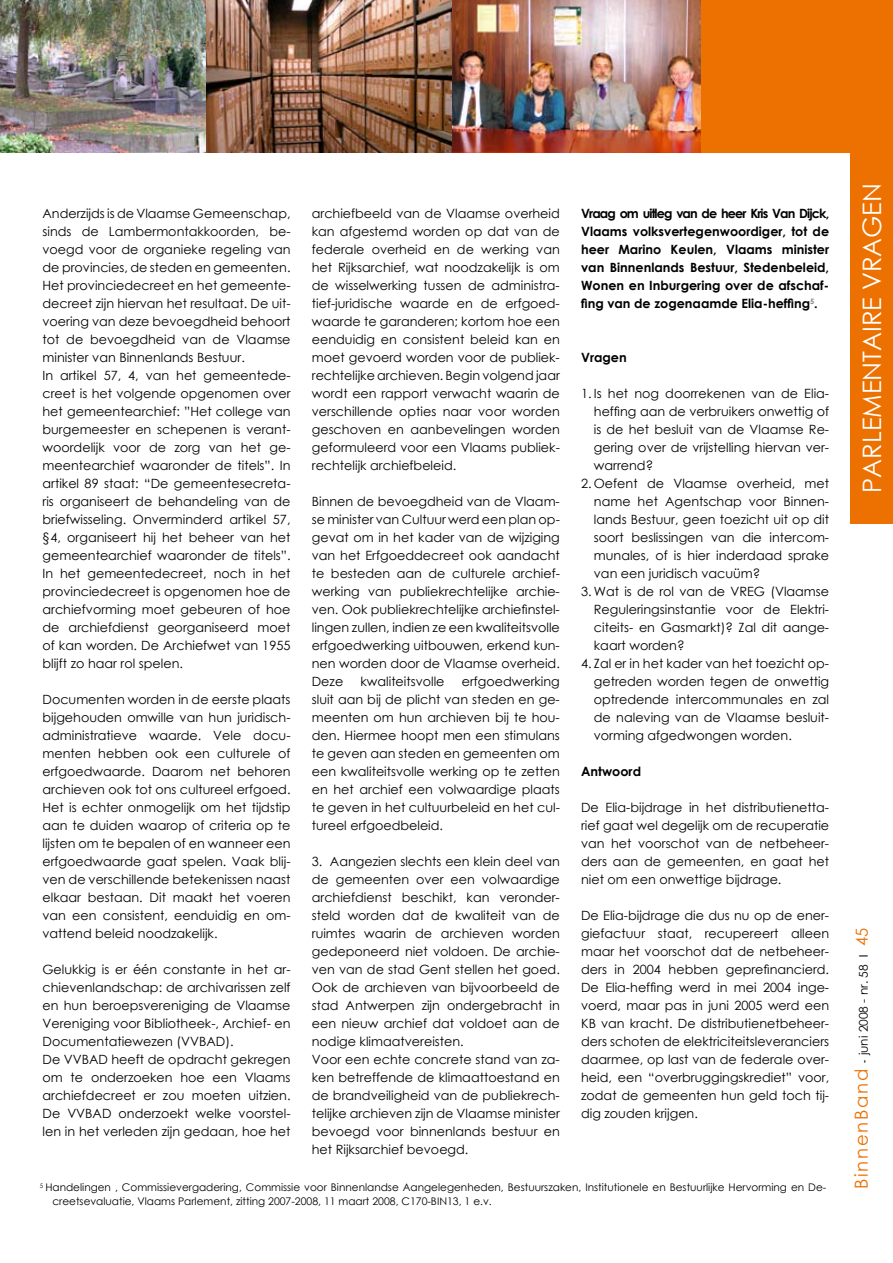
<style>
.page{position:relative;width:893px;height:1263px;background:#fff}
.page>*{position:absolute;margin:0;border:0;box-sizing:border-box;transform-origin:0 0}
.t1{font:25.5px "Century Gothic";color:#fff}
.t2{font:12.75px/18px "Century Gothic";color:#000;text-align:justify}
.t3{font:700 12.75px/18px "Century Gothic";color:#000;text-align:justify}
.t4{font:12px "Century Gothic";color:#000}
.t5{font:10.5px/13.5px "Century Gothic";color:#000}
.s1{font-size:18px;color:#ed7100}
.s2{font-family:"Gill Sans";font-stretch:condensed;font-size:12.75px}
.s3{font-size:16.5px;color:#ed7100}
</style>
<div class="page">
<div style="left:699px;top:0;width:194px;height:153px;background:#ed7100"></div>
<img style="left:0;top:0;width:206px;height:153px">
<img style="left:206px;top:0;width:246px;height:153px">
<img style="left:452px;top:0;width:248px;height:153px">
<div style="left:850px;top:151px;width:43px;height:373px;background:#ed7100"></div>
<p class="t2" style="left:43px;top:204px;width:250px;text-align:left">Anderzijds is de Vlaamse Gemeenschap, sinds de Lambermontakkoorden, be&shy;voegd voor de organieke regeling van de provincies, de steden en gemeenten.<br>Het provinciedecreet en het gemeente&shy;decreet zijn hiervan het resultaat. De uit&shy;voering van deze bevoegdheid behoort tot de bevoegdheid van de Vlaamse minister van Binnenlands Bestuur.<br>In artikel 57, 4, van het gemeentede&shy;creet is het volgende opgenomen over het gemeentearchief: ”Het college van burgemeester en schepenen is verant&shy;woordelijk voor de zorg van het ge&shy;meentearchief waaronder de titels”. In artikel 89 staat: “De gemeentesecreta&shy;ris organiseert de behandeling van de briefwisseling. Onverminderd artikel 57, §4, organiseert hij het beheer van het gemeentearchief waaronder de titels”.<br>In het gemeentedecreet, noch in het provinciedecreet is opgenomen hoe de archiefvorming moet gebeuren of hoe de archiefdienst georganiseerd moet of kan worden. De Archiefwet van 1955 blijft zo haar rol spelen.</p>
<p class="t2" style="left:43px;top:690px;width:250px">Documenten worden in de eerste plaats bijgehouden omwille van hun juridisch&shy;administratieve waarde. Vele docu&shy;menten hebben ook een culturele of erfgoedwaarde. Daarom net behoren archieven ook tot ons cultureel erfgoed.<br>Het is echter onmogelijk om het tijdstip aan te duiden waarop of criteria op te lijsten om te bepalen of en wanneer een erfgoedwaarde gaat spelen. Vaak blij&shy;ven de verschillende betekenissen naast elkaar bestaan. Dit maakt het voeren van een consistent, eenduidig en om&shy;vattend beleid noodzakelijk.</p>
<p class="t2" style="left:43px;top:960px;width:250px;text-align:left">Gelukkig is er één constante in het ar&shy;chievenlandschap: de archivarissen zelf en hun beroepsvereniging de Vlaamse Vereniging voor Bibliotheek-, Archief- en Documentatiewezen (VVBAD).<br>De VVBAD heeft de opdracht gekregen om te onderzoeken hoe een Vlaams archiefdecreet er zou moeten uitzien.<br>De VVBAD onderzoekt welke voorstel&shy;len in het verleden zijn gedaan, hoe het</p>
<p class="t2" style="left:312px;top:204px;width:250px">archiefbeeld van de Vlaamse overheid kan afgestemd worden op dat van de federale overheid en de werking van het Rijksarchief, wat noodzakelijk is om de wisselwerking tussen de administra&shy;tief-juridische waarde en de erfgoed&shy;waarde te garanderen; kortom hoe een eenduidig en consistent beleid kan en moet gevoerd worden voor de publiek&shy;rechtelijke archieven. Begin volgend jaar wordt een rapport verwacht waarin de verschillende opties naar voor worden geschoven en aanbevelingen worden geformuleerd voor een Vlaams publiek&shy;rechtelijk archiefbeleid.</p>
<p class="t2" style="left:312px;top:492px;width:250px">Binnen de bevoegdheid van de Vlaam&shy;se minister van Cultuur werd een plan op&shy;gevat om in het kader van de wijziging van het Erfgoeddecreet ook aandacht te besteden aan de culturele archief&shy;werking van publiekrechtelijke archie&shy;ven. Ook publiekrechtelijke archiefinstel&shy;lingen zullen, indien ze een kwaliteitsvolle erfgoedwerking uitbouwen, erkend kun&shy;nen worden door de Vlaamse overheid.<br>Deze</p>
<p class="t2" style="left:312px;top:672px;width:250px;text-indent:150px">erfgoedwerking sluit aan bij de plicht van steden en ge&shy;meenten om hun archieven bij te hou&shy;den. Hiermee hoopt men een stimulans te geven aan steden en gemeenten om een kwaliteitsvolle werking op te zetten en het archief een volwaardige plaats te geven in het cultuurbeleid en het cul&shy;tureel erfgoedbeleid.</p>
<p class="t2" style="left:312px;top:852px;width:250px;text-align:left">3. Aangezien slechts een klein deel van de gemeenten over een volwaardige archiefdienst beschikt, kan veronder&shy;steld worden dat de kwaliteit van de ruimtes waarin de archieven worden gedeponeerd niet voldoen. De archie&shy;ven van de stad Gent stellen het goed.<br>Ook de archieven van bijvoorbeeld de stad Antwerpen zijn ondergebracht in een nieuw archief dat voldoet aan de nodige klimaatvereisten.<br>Voor een echte concrete stand van za&shy;ken betreffende de klimaattoestand en de brandveiligheid van de publiekrech&shy;telijke archieven zijn de Vlaamse minister bevoegd voor binnenlands bestuur en het Rijksarchief bevoegd.</p>
<p class="t2" style="left:360px;top:672px;width:86px">kwaliteitsvolle</p>
<p class="t3" style="left:581px;top:204px;width:250px">Vraag om uitleg van de heer Kris Van Dijck, Vlaams volksvertegenwoordiger, tot de heer Marino Keulen, Vlaams minister van Binnenlands Bestuur, Stedenbeleid, Wonen en Inburgering over de afschaf&shy;fing van de zogenaamde Elia-heffing<sup>5</sup>.</p>
<p class="t3" style="left:581px;top:348px;width:47px">Vragen</p>
<p class="t2" style="left:594px;top:384px;width:237px;text-indent:-13px">1. Is het nog doorrekenen van de Elia&shy;heffing aan de verbruikers onwettig of is de het besluit van de Vlaamse Re&shy;gering over de vrijstelling hiervan ver&shy;warrend?</p>
<p class="t2" style="left:594px;top:474px;width:237px;text-indent:-13px">2. Oefent de Vlaamse overheid, met name het Agentschap voor Binnen&shy;lands Bestuur, geen toezicht uit op dit soort beslissingen van die intercom&shy;munales, of is hier inderdaad sprake van een juridisch vacuüm?</p>
<p class="t2" style="left:594px;top:582px;width:237px;text-indent:-13px">3. Wat is de rol van de VREG (Vlaamse Reguleringsinstantie voor de Elektri&shy;citeits- en Gasmarkt)? Zal dit aange&shy;kaart worden?</p>
<p class="t2" style="left:594px;top:654px;width:237px;text-indent:-13px">4. Zal er in het kader van het toezicht op&shy;getreden worden tegen de onwettig optredende intercommunales en zal de naleving van de Vlaamse besluit&shy;vorming afgedwongen worden.</p>
<p class="t3" style="left:581px;top:762px;width:61px">Antwoord</p>
<p class="t2" style="left:581px;top:798px;width:250px">De Elia-bijdrage in het distributienetta&shy;rief gaat wel degelijk om de recuperatie van het voorschot van de netbeheer&shy;ders aan de gemeenten, en gaat het niet om een onwettige bijdrage.</p>
<p class="t2" style="left:581px;top:906px;width:250px">De Elia-bijdrage die dus nu op de ener&shy;giefactuur staat, recupereert alleen maar het voorschot dat de netbeheer&shy;ders in 2004 hebben geprefinancierd.<br>De Elia-heffing werd in mei 2004 inge&shy;voerd, maar pas in juni 2005 werd een KB van kracht. De distributienetbeheer&shy;ders schoten de elektriciteitsleveranciers daarmee, op last van de federale over&shy;heid, een “overbruggingskrediet” voor, zodat de gemeenten hun geld toch tij&shy;dig zouden krijgen.</p>
<p class="t5" style="left:52px;top:1181px;width:775px;text-indent:-13px"><sup>5</sup> Handelingen , Commissievergadering, Commissie voor Binnenlandse Aangelegenheden, Bestuurszaken, Institutionele en Bestuurlijke Hervorming en De&shy;creetsevaluatie, Vlaams Parlement, zitting 2007-2008, 11 maart 2008, C170-BIN13, 1 e.v.</p>
<h1 class="t1" style="left:854px;top:493px;width:311px;rotate:-90deg">PARLEMENTAIRE VRAGEN</h1>
<p class="t4" style="left:855px;top:1189px;width:263px;rotate:-90deg"><span class="s1">BinnenBand</span> <span class="s2">-</span> juni 2008 - nr. 58 <span class="s2">l</span> <span class="s3">45</span></p>
</div>
